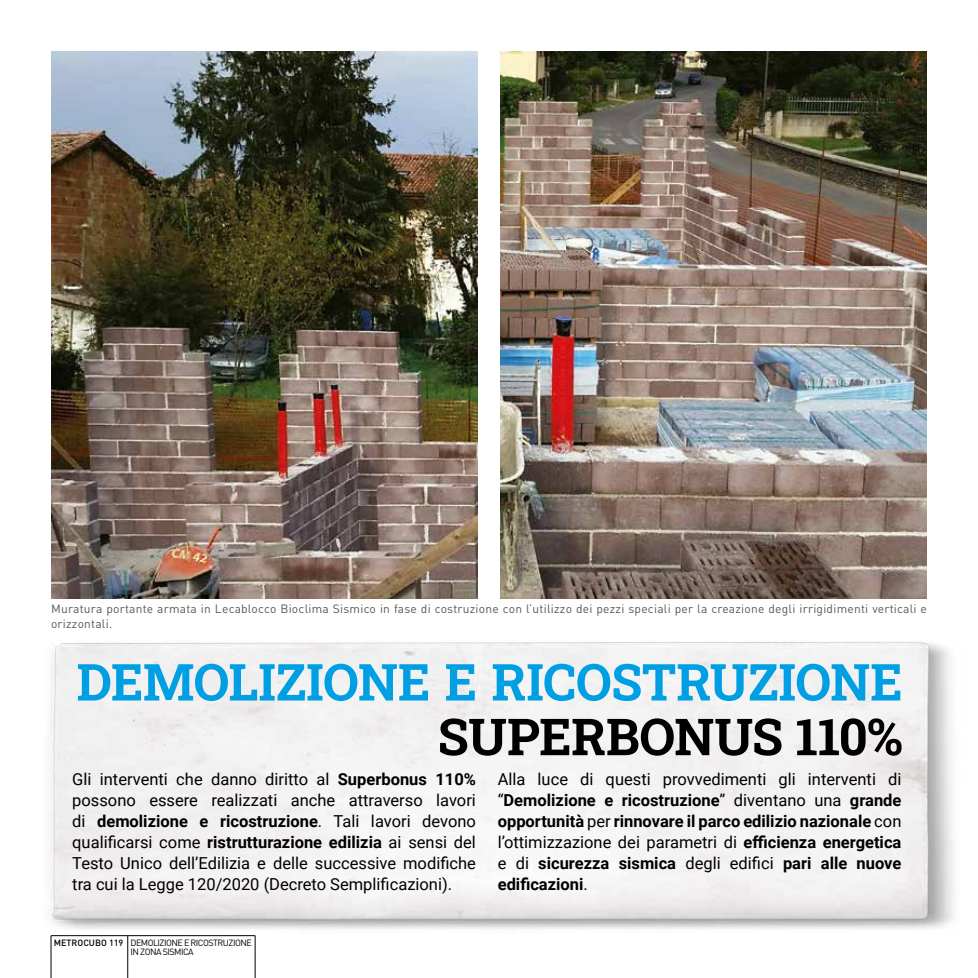
<style>
.page{position:relative;width:978px;height:978px;background:#fff}
.page>*{position:absolute;margin:0;border:0;box-sizing:border-box;transform-origin:0 0}
.t1{font:51px "Roboto Slab";letter-spacing:-.01em;color:#009fe3}
.t2{font:51px "Roboto Slab";letter-spacing:-.01em;color:#000}
.t3{font:16.5px/21px "Roboto";color:#000;text-align:justify}
.t4{font:700 16.5px/21px "Roboto";color:#000;text-align:justify}
.t5{font:12px/15px "DIN";letter-spacing:.02em;color:#575756}
.t6{font:9px/9px "DIN";letter-spacing:-.06em;color:#000}
.s1{font-weight:700}
.s2{font-weight:400}
.s3{font-weight:500}
</style>
<div class="page">
<img style="left:500px;top:51px;width:427px;height:547px">
<img style="left:51px;top:51px;width:427px;height:547px">
<img style="left:50px;top:641px;width:904px;height:289px">
<hr style="left:51px;top:936px;width:1px;height:42px;background:#000">
<hr style="left:127px;top:936px;width:1px;height:42px;background:#000">
<hr style="left:255px;top:936px;width:1px;height:42px;background:#000">
<hr style="left:51px;top:935px;width:204px;height:1px;background:#000">
<p class="t5" style="left:51px;top:601px;width:877px">Muratura portante armata in Lecablocco Bioclima Sismico in fase di costruzione con l’utilizzo dei pezzi speciali per la creazione degli irrigidimenti verticali e orizzontali.</p>
<h1 class="t1" style="left:77px;top:647px;width:828px">DEMOLIZIONE E RICOSTRUZIONE</h1>
<h1 class="t2" style="left:438px;top:702px;width:467px">SUPERBONUS 110%</h1>
<p class="t3" style="left:72px;top:768px;width:405px">Gli interventi che danno diritto al <span class="s1">Superbonus 110% </span>possono essere realizzati anche attraverso lavori di <span class="s1">demolizione e ricostruzione</span>. Tali lavori devono qualificarsi come <span class="s1">ristrutturazione edilizia</span> ai sensi del Testo Unico dell’Edilizia e delle successive modifiche tra cui la Legge 120/2020 (Decreto Semplificazioni).</p>
<p class="t4" style="left:498px;top:768px;width:405px"><span class="s2">Alla luce di questi provvedimenti gli interventi di “</span>Demolizione e ricostruzione<span class="s2">” diventano una</span> grande opportunità <span class="s2">per</span> rinnovare il parco edilizio nazionale <span class="s2">con l’ottimizzazione dei parametri di</span> efficienza energetica <span class="s2">e di</span> sicurezza sismica <span class="s2">degli edifici</span> pari alle nuove edificazioni<span class="s2">.</span></p>
<p class="t6" style="left:131px;top:938px;width:123px;text-indent:-77px"><span class="s3">METROCUBO 119</span> DEMOLIZIONE E RICOSTRUZIONE<br>IN ZONA SISMICA</p>
</div>
